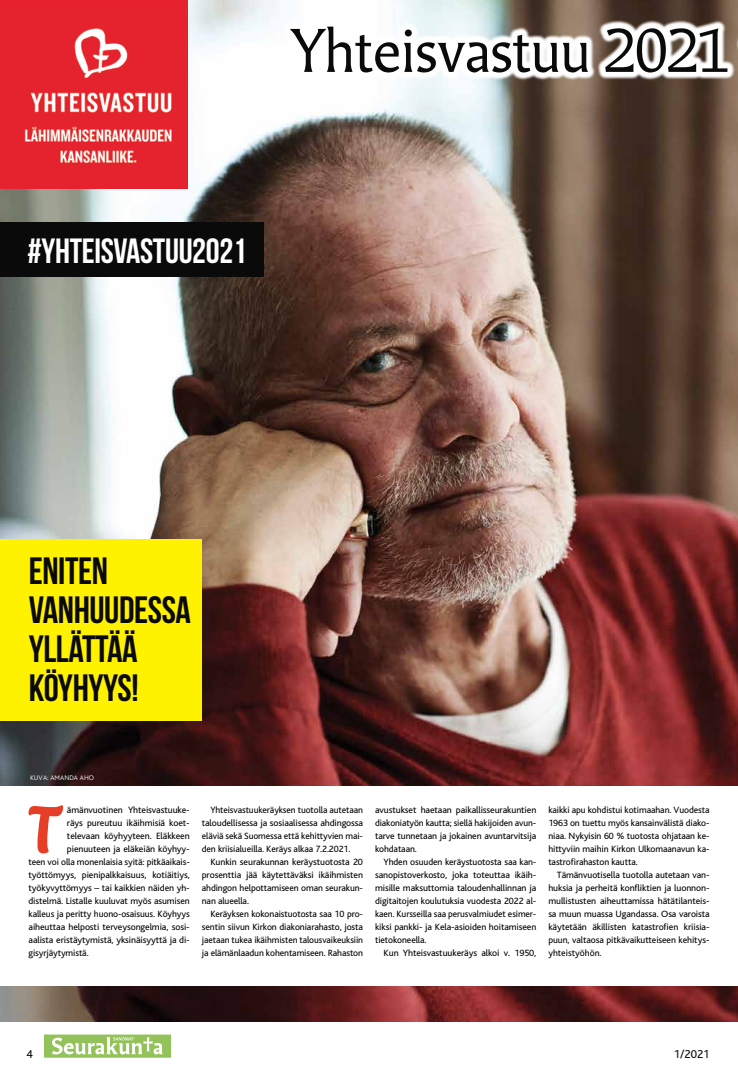
<style>
.page{position:relative;width:738px;height:1078px;background:#fff}
.page>*{position:absolute;margin:0;border:0;box-sizing:border-box;transform-origin:0 0}
.t1{font:78.8px "Bali Script";color:#e63f27}
.t2{font:58px "Martti";letter-spacing:-.01em;color:#0b0a0b}
.t3{font:38px/39px "Bebas Neue";letter-spacing:-.01em;color:#0b0a0b}
.t4{font:35px "Bebas Neue";letter-spacing:-.01em;color:#fff}
.t5{font:12px "Bliss";color:#0b0a0b}
.t6{font:9.5px/13px "Bliss";letter-spacing:-.01em;color:#000;text-align:justify}
.t7{font:300 7px "Bliss";letter-spacing:.01em;color:#fff}
</style>
<div class="page">
<svg style="left:44px;top:1034px;width:127px;height:23px"></svg>
<img style="left:0;top:0;width:737px;height:1020px">
<svg style="left:281px;top:18px;width:456px;height:63px"></svg>
<div style="left:0;top:785px;width:737px;height:200px;background:#fff"></div>
<div style="left:0;top:0;width:188px;height:189px;background:#e5222e"></div>
<img style="left:24px;top:28px;width:148px;height:135px">
<div style="left:0;top:539px;width:202px;height:181px;background:#fff200"></div>
<div style="left:0;top:222px;width:264px;height:54px;background:#0b0a0b"></div>
<h2 class="t2" style="left:289px;top:15px;width:441px">Yhteisvastuu 2021</h2>
<h3 class="t4" style="left:28px;top:231px;width:220px">#YHTEISVASTUU2021</h3>
<h3 class="t3" style="left:29px;top:550px;width:164px">ENITEN<br>VANHUUDESSA<br>YLLÄTTÄÄ<br>KÖYHYYS!</h3>
<p class="t7" style="left:30px;top:773px;width:65px">KUVA: AMANDA AHO</p>
<h1 class="t1" style="left:28px;top:790px;width:35px">T</h1>
<p class="t6" style="left:67px;top:803px;width:124px">ämänvuotinen Yhteisvastuuke-</p>
<p class="t6" style="left:67px;top:816px;width:124px">räys pureutuu ikäihmisiä koet-</p>
<p class="t6" style="left:67px;top:829px;width:124px">televaan köyhyyteen. Eläkkeen</p>
<p class="t6" style="left:67px;top:842px;width:124px">pienuuteen ja eläkeiän köyhyy-</p>
<p class="t6" style="left:29px;top:855px;width:163px">teen voi olla monenlaisia syitä: pitkäaikais-</p>
<p class="t6" style="left:29px;top:868px;width:163px">työttömyys, pienipalkkaisuus, kotiäitiys,</p>
<p class="t6" style="left:29px;top:881px;width:163px">työkyvyttömyys – tai kaikkien näiden yh-</p>
<p class="t6" style="left:29px;top:894px;width:163px">distelmä. Listalle kuuluvat myös asumisen</p>
<p class="t6" style="left:29px;top:907px;width:163px">kalleus ja peritty huono-osaisuus. Köyhyys</p>
<p class="t6" style="left:29px;top:920px;width:163px">aiheuttaa helposti terveysongelmia, sosi-</p>
<p class="t6" style="left:29px;top:933px;width:163px">aalista eristäytymistä, yksinäisyyttä ja di-</p>
<p class="t6" style="left:29px;top:946px;width:62px">gisyrjäytymistä.</p>
<p class="t6" style="left:202px;top:803px;width:163px;text-indent:9px">Yhteisvastuukeräyksen tuotolla autetaan taloudellisessa ja sosiaalisessa ahdingossa eläviä sekä Suomessa että kehittyvien mai&shy;den kriisialueilla. Keräys alkaa 7.2.2021.</p>
<p class="t6" style="left:202px;top:855px;width:163px;text-indent:9px">Kunkin seurakunnan keräystuotosta 20 prosenttia jää käytettäväksi ikäihmisten ahdingon helpottamiseen oman seurakun&shy;nan alueella.</p>
<p class="t6" style="left:202px;top:907px;width:163px;text-indent:9px">Keräyksen kokonaistuotosta saa 10 pro&shy;sentin siivun Kirkon diakoniarahasto, josta jaetaan tukea ikäihmisten talousvaikeuksiin ja elämänlaadun kohentamiseen. Rahaston</p>
<p class="t6" style="left:375px;top:803px;width:163px">avustukset haetaan paikallisseurakuntien diakoniatyön kautta; siellä hakijoiden avun&shy;tarve tunnetaan ja jokainen avuntarvitsija kohdataan.</p>
<p class="t6" style="left:375px;top:855px;width:163px;text-indent:9px">Yhden osuuden keräystuotosta saa kan&shy;sanopistoverkosto, joka toteuttaa ikäih&shy;misille maksuttomia taloudenhallinnan ja digitaitojen koulutuksia vuodesta 2022 al&shy;kaen. Kursseilla saa perusvalmiudet esimer&shy;kiksi pankki- ja Kela-asioiden hoitamiseen tietokoneella.</p>
<p class="t6" style="left:383px;top:946px;width:154px">Kun Yhteisvastuukeräys alkoi v. 1950,</p>
<p class="t6" style="left:548px;top:803px;width:163px">kaikki apu kohdistui kotimaahan. Vuodesta 1963 on tuettu myös kansainvälistä diako&shy;niaa. Nykyisin 60 % tuotosta ohjataan ke&shy;hittyviin maihin Kirkon Ulkomaanavun ka&shy;tastrofirahaston kautta.</p>
<p class="t6" style="left:548px;top:868px;width:163px;text-indent:9px">Tämänvuotisella tuotolla autetaan van&shy;huksia ja perheitä konfliktien ja luonnon&shy;mullistusten aiheuttamissa hätätilanteis&shy;sa muun muassa Ugandassa. Osa varoista käytetään äkillisten katastrofien kriisia&shy;puun, valtaosa pitkävaikutteiseen kehitys&shy;yhteistyöhön.</p>
<p class="t5" style="left:26px;top:1047px;width:8px">4</p>
<p class="t5" style="left:673px;top:1047px;width:37px">1/2021</p>
</div>
